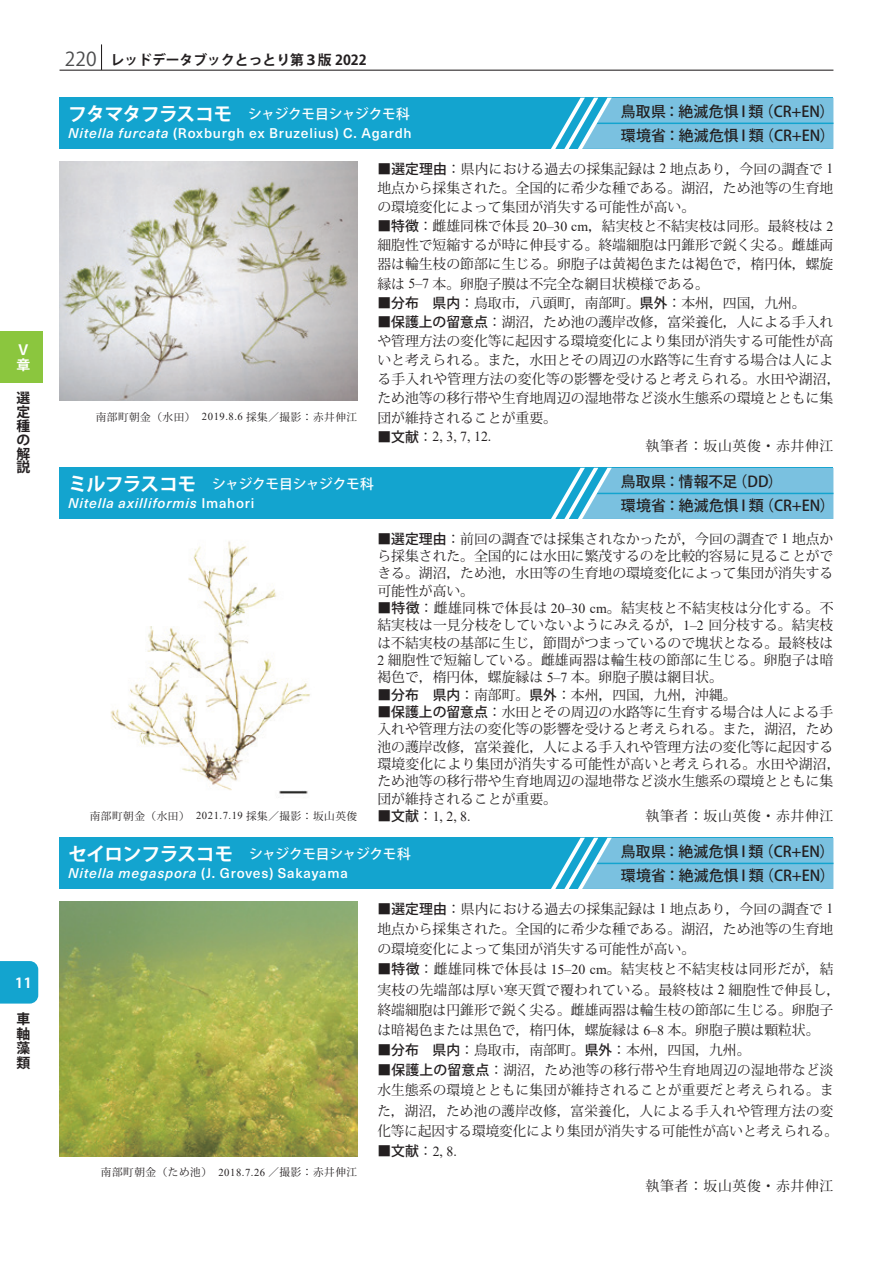
<style>
.page{position:relative;width:893px;height:1263px;background:#fff}
.page>*{position:absolute;margin:0;border:0;box-sizing:border-box;transform-origin:0 0}
.t1{font:500 14.85px/23.4px "Koz Go Pr 6 N";color:#231f20}
.t2{font:13.8px/17.4px "Koz Min Pr 6 N";color:#231f20;text-align:justify}
.t3{font:13.8px/20.2px "Koz Min Pr 6 N";letter-spacing:.02em;color:#231f20}
.t4{font:500 13.8px "Neue Haas Unica W1 G";letter-spacing:.055em;color:#fff}
.t5{font:500 13.8px "Koz Go Pr 6 N";letter-spacing:-.02em;color:#fff}
.t6{font:13.8px "Koz Min Pr 6 N";letter-spacing:.05em;color:#231f20}
.t7{font:700 13.8px/13.8px "Koz Go Pr 6 N";color:#231f20;text-align:justify}
.t8{font:13.8px "Times New Roman";color:#231f20}
.t9{font:italic 500 13.8px "Neue Haas Unica W1 G";letter-spacing:.06em;color:#fff}
.t10{font:700 13.8px/14.5px "Koz Go Pr 6 N";color:#fff}
.t11{font:10.65px "Koz Min Pr 6 N";letter-spacing:.05em;color:#231f20}
.s1{font-weight:400;font-size:19.2px;color:#4b4c4d}
.s2{font-weight:700;font-size:19.2px}
.s3{font-style:italic}
.s4{font-family:"Times New Roman"}
.s5{font-family:"Koz Go Pr 6 N";font-weight:500}
.s6{font-family:"Koz Min Pr 6 N"}
.s7{font-style:normal}
</style>
<div class="page">
<hr style="left:60px;top:70px;width:773px;height:1px;background:#231f20">
<svg style="left:101px;top:44px;width:1px;height:26px"></svg>
<div style="left:0;top:332px;width:43px;height:51px;background:#8bc63e"></div>
<div style="left:0;top:961px;width:38px;height:42px;background:#13a4cf"></div>
<div style="left:60px;top:98px;width:773px;height:51px;background:#13a4cf"></div>
<svg style="left:551px;top:98px;width:282px;height:51px;background:#70bfde"></svg>
<div style="left:60px;top:468px;width:773px;height:51px;background:#13a4cf"></div>
<svg style="left:551px;top:468px;width:282px;height:51px;background:#71bfde"></svg>
<div style="left:60px;top:838px;width:773px;height:51px;background:#13a4cf"></div>
<svg style="left:551px;top:838px;width:282px;height:51px;background:#71bfde"></svg>
<img style="left:60px;top:162px;width:297px;height:239px">
<img style="left:110px;top:541px;width:200px;height:253px">
<img style="left:60px;top:901px;width:297px;height:256px">
<p class="t10" style="left:16px;top:343px;width:15px">Ⅴ章</p>
<p class="t7" style="left:16px;top:392px;width:15px">選定種の解説</p>
<p class="t10" style="left:15px;top:975px;width:18px">11</p>
<p class="t7" style="left:16px;top:1012px;width:15px;line-height:14.5px">車軸藻類</p>
<p class="t7" style="left:65px;top:53px;width:303px"><span class="s1">220</span> レッドデータブックとっとり第３版 2022</p>
<p class="t5" style="left:68px;top:106px;width:344px"><span class="s2">フタマタフラスコモ</span>　シャジクモ目シャジクモ科</p>
<p class="t4" style="left:68px;top:123px;width:345px"><span class="s3">Nitella furcata</span> (Roxburgh ex Bruzelius) C. Agardh</p>
<p class="t1" style="left:621px;top:100px;width:215px">鳥取県：絶滅危惧Ⅰ類（CR+EN）環境省：絶滅危惧Ⅰ類（CR+EN）</p>
<p class="t11" style="left:85px;top:411px;width:274px">　南部町朝金（水田）　<span class="s4">2019.8.6</span> 採集／撮影：赤井伸江</p>
<p class="t2" style="left:377px;top:159px;width:458px;line-height:19.2px"><span class="s5">■選定理由</span>：県内における過去の採集記録は <span class="s4">2</span> 地点あり，今回の調査で <span class="s4">1</span>地点から採集された。全国的に希少な種である。湖沼，ため池等の生育地の環境変化によって集団が消失する可能性が高い。</p>
<p class="t2" style="left:377px;top:217px;width:458px;line-height:19.2px"><span class="s5">■特徴</span>：雌雄同株で体長 <span class="s4">20–30 cm</span>，結実枝と不結実枝は同形。最終枝は <span class="s4">2</span>細胞性で短縮するが時に伸長する。終端細胞は円錐形で鋭く尖る。雌雄両器は輪生枝の節部に生じる。卵胞子は黄褐色または褐色で，楕円体，螺旋縁は <span class="s4">5–7</span> 本。卵胞子膜は不完全な網目状模様である。</p>
<p class="t2" style="left:377px;top:294px;width:430px"><span class="s5">■分布　県内</span>：鳥取市，八頭町，南部町。<span class="s5">県外</span>：本州，四国，九州。</p>
<p class="t2" style="left:377px;top:312px;width:465px;line-height:19.2px;text-align:left"><span class="s5">■保護上の留意点</span>：湖沼，ため池の護岸改修，富栄養化，人による手入れや管理方法の変化等に起因する環境変化により集団が消失する可能性が高いと考えられる。また，水田とその周辺の水路等に生育する場合は人による手入れや管理方法の変化等の影響を受けると考えられる。水田や湖沼，ため池等の移行帯や生育地周辺の湿地帯など淡水生態系の環境とともに集団が維持されることが重要。</p>
<p class="t8" style="left:377px;top:427px;width:116px"><span class="s5">■文献</span><span class="s6">：</span>2, 3, 7, 12.</p>
<p class="t6" style="left:645px;top:438px;width:189px">執筆者：坂山英俊・赤井伸江</p>
<p class="t5" style="left:68px;top:476px;width:308px"><span class="s2">ミルフラスコモ</span>　シャジクモ目シャジクモ科</p>
<p class="t9" style="left:68px;top:492px;width:188px">Nitella axilliformis <span class="s7">Imahori</span></p>
<p class="t1" style="left:621px;top:470px;width:215px">鳥取県：情報不足（DD）<br>環境省：絶滅危惧Ⅰ類（CR+EN）</p>
<p class="t2" style="left:377px;top:530px;width:458px"><span class="s5">■選定理由</span>：前回の調査では採集されなかったが，今回の調査で <span class="s4">1</span> 地点から採集された。全国的には水田に繁茂するのを比較的容易に見ることができる。湖沼，ため池，水田等の生育地の環境変化によって集団が消失する可能性が高い。</p>
<p class="t2" style="left:377px;top:600px;width:458px"><span class="s5">■特徴</span>：雌雄同株で体長は <span class="s4">20–30 cm</span>。結実枝と不結実枝は分化する。不結実枝は一見分枝をしていないようにみえるが，<span class="s4">1–2</span> 回分枝する。結実枝は不結実枝の基部に生じ，節間がつまっているので塊状となる。最終枝は<span class="s4">2</span> 細胞性で短縮している。雌雄両器は輪生枝の節部に生じる。卵胞子は暗褐色で，楕円体，螺旋縁は <span class="s4">5–7</span> 本。卵胞子膜は網目状。</p>
<p class="t2" style="left:377px;top:686px;width:361px"><span class="s5">■分布　県内</span>：南部町。<span class="s5">県外</span>：本州，四国，九州，沖縄。</p>
<p class="t2" style="left:377px;top:703px;width:465px;text-align:left"><span class="s5">■保護上の留意点</span>：水田とその周辺の水路等に生育する場合は人による手入れや管理方法の変化等の影響を受けると考えられる。また，湖沼，ため池の護岸改修，富栄養化，人による手入れや管理方法の変化等に起因する環境変化により集団が消失する可能性が高いと考えられる。水田や湖沼，ため池等の移行帯や生育地周辺の湿地帯など淡水生態系の環境とともに集団が維持されることが重要。</p>
<p class="t8" style="left:377px;top:806px;width:95px"><span class="s5">■文献</span><span class="s6">：</span>1, 2, 8.</p>
<p class="t11" style="left:79px;top:810px;width:280px">　南部町朝金（水田）　<span class="s4">2021.7.19</span> 採集／撮影：坂山英俊</p>
<p class="t6" style="left:645px;top:808px;width:189px">執筆者：坂山英俊・赤井伸江</p>
<p class="t5" style="left:68px;top:846px;width:344px"><span class="s2">セイロンフラスコモ</span>　シャジクモ目シャジクモ科</p>
<p class="t4" style="left:68px;top:862px;width:281px"><span class="s3">Nitella megaspora</span> (J. Groves) Sakayama</p>
<p class="t1" style="left:621px;top:840px;width:215px">鳥取県：絶滅危惧Ⅰ類（CR+EN）環境省：絶滅危惧Ⅰ類（CR+EN）</p>
<p class="t11" style="left:90px;top:1166px;width:269px">　南部町朝金（ため池）　<span class="s4">2018.7.26</span> ／撮影：赤井伸江</p>
<p class="t2" style="left:377px;top:899px;width:458px;line-height:20.2px"><span class="s5">■選定理由</span>：県内における過去の採集記録は <span class="s4">1</span> 地点あり，今回の調査で <span class="s4">1</span>地点から採集された。全国的に希少な種である。湖沼，ため池等の生育地の環境変化によって集団が消失する可能性が高い。</p>
<p class="t2" style="left:377px;top:959px;width:464px;line-height:20.2px;text-align:left"><span class="s5">■特徴</span>：雌雄同株で体長は <span class="s4">15–20 cm</span>。結実枝と不結実枝は同形だが，結実枝の先端部は厚い寒天質で覆われている。最終枝は <span class="s4">2</span> 細胞性で伸長し，終端細胞は円錐形で鋭く尖る。雌雄両器は輪生枝の節部に生じる。卵胞子は暗褐色または黒色で，楕円体，螺旋縁は <span class="s4">6–8</span> 本。卵胞子膜は顆粒状。</p>
<p class="t2" style="left:377px;top:1042px;width:375px"><span class="s5">■分布　県内</span>：鳥取市，南部町。<span class="s5">県外</span>：本州，四国，九州。</p>
<p class="t3" style="left:377px;top:1060px;width:462px"><span class="s5">■保護上の留意点</span>：湖沼，ため池等の移行帯や生育地周辺の湿地帯など淡水生態系の環境とともに集団が維持されることが重要だと考えられる。また，湖沼，ため池の護岸改修，富栄養化，人による手入れや管理方法の変化等に起因する環境変化により集団が消失する可能性が高いと考えられる。</p>
<p class="t8" style="left:377px;top:1141px;width:81px"><span class="s5">■文献</span><span class="s6">：</span>2, 8.</p>
<p class="t6" style="left:645px;top:1178px;width:189px">執筆者：坂山英俊・赤井伸江</p>
</div>
